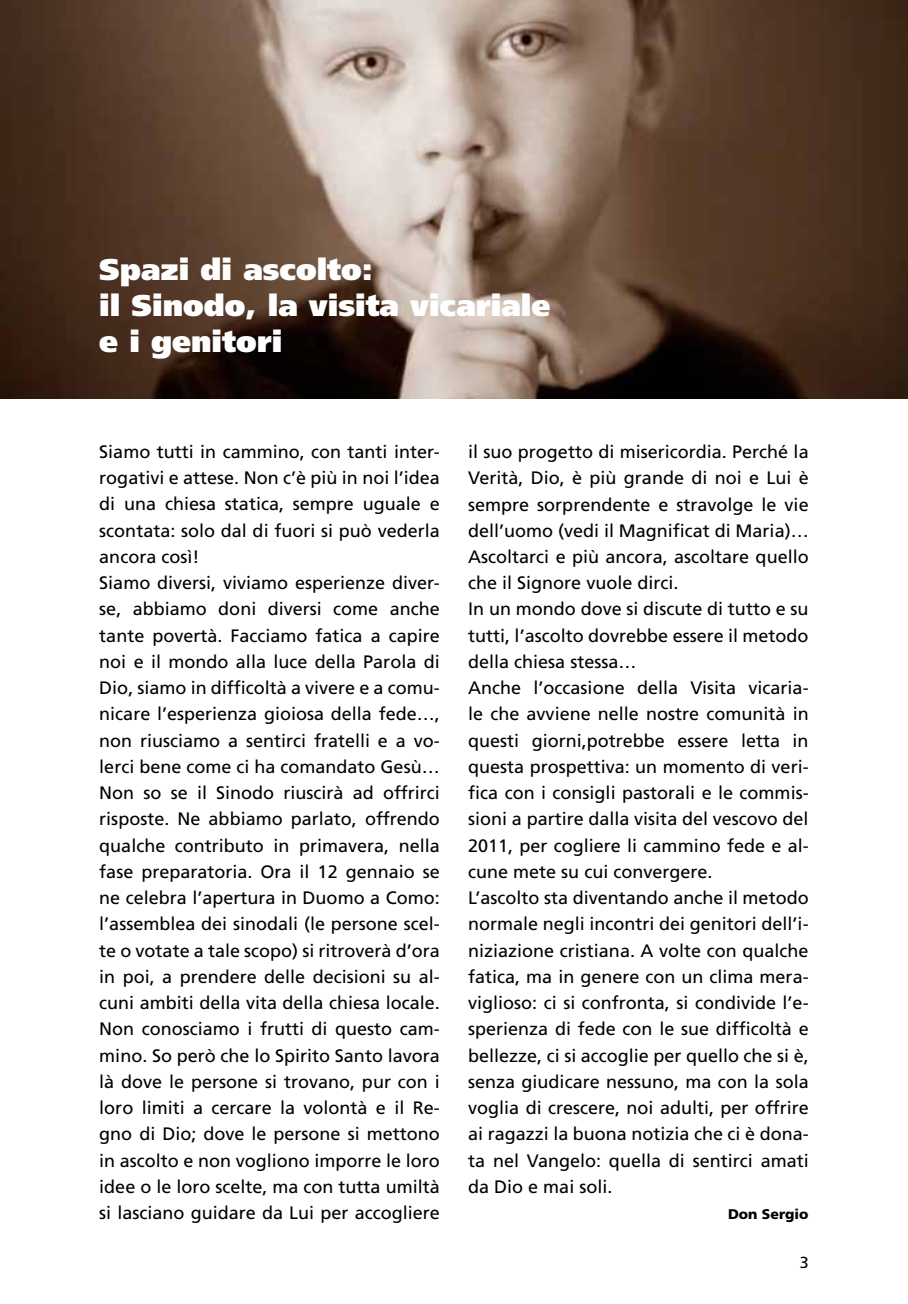
<style>
.page{position:relative;width:908px;height:1304px;background:#fff}
.page>*{position:absolute;margin:0;border:0;box-sizing:border-box;transform-origin:0 0}
.t1{font:900 30px/36px "Frutiger";color:#fff}
.t2{font:18px/26.2px "Frutiger";color:#000}
.t3{font:16px "Frutiger";color:#000}
.t4{font:900 14px "Frutiger";color:#000}
</style>
<div class="page">
<img style="left:0;top:0;width:907px;height:399px">
<h1 class="t1" style="left:99px;top:251px;width:452px">Spazi di ascolto:<br>il Sinodo, la visita vicariale e i genitori</h1>
<p class="t2" style="left:99px;top:438px;width:342px">Siamo tutti in cammino, con tanti inter&shy;rogativi e attese. Non c’è più in noi l’idea di una chiesa statica, sempre uguale e scontata: solo dal di fuori si può vederla ancora così!<br>Siamo diversi, viviamo esperienze diver&shy;se, abbiamo doni diversi come anche tante povertà. Facciamo fatica a capire noi e il mondo alla luce della Parola di Dio, siamo in difficoltà a vivere e a comu&shy;nicare l’esperienza gioiosa della fede…, non riusciamo a sentirci fratelli e a vo&shy;lerci bene come ci ha comandato Gesù… Non so se il Sinodo riuscirà ad offrirci risposte. Ne abbiamo parlato, offrendo qualche contributo in primavera, nella fase preparatoria. Ora il 12 gennaio se ne celebra l’apertura in Duomo a Como: l’assemblea dei sinodali (le persone scel&shy;te o votate a tale scopo) si ritroverà d’ora in poi, a prendere delle decisioni su al&shy;cuni ambiti della vita della chiesa locale.<br>Non conosciamo i frutti di questo cam&shy;mino. So però che lo Spirito Santo lavora là dove le persone si trovano, pur con i loro limiti a cercare la volontà e il Re&shy;gno di Dio; dove le persone si mettono in ascolto e non vogliono imporre le loro idee o le loro scelte, ma con tutta umiltà si lasciano guidare da Lui per accogliere</p>
<p class="t2" style="left:468px;top:438px;width:342px">il suo progetto di misericordia. Perché la Verità, Dio, è più grande di noi e Lui è sempre sorprendente e stravolge le vie dell’uomo (vedi il Magnificat di Maria)… Ascoltarci e più ancora, ascoltare quello che il Signore vuole dirci.<br>I n un mondo dove si discute di tutto e su tutti, l’ascolto dovrebbe essere il metodo della chiesa stessa…<br>Anche l’occasione della Visita vicaria&shy;le che avviene nelle nostre comunità in questi giorni,potrebbe essere letta in questa prospettiva: un momento di veri&shy;fica con i consigli pastorali e le commis&shy;sioni a partire dalla visita del vescovo del 2011, per cogliere li cammino fede e al&shy;cune mete su cui convergere.<br>L’ascolto sta diventando anche il metodo normale negli incontri dei genitori dell’i&shy;niziazione cristiana. A volte con qualche fatica, ma in genere con un clima mera&shy;viglioso: ci si confronta, si condivide l’e&shy;sperienza di fede con le sue difficoltà e bellezze, ci si accoglie per quello che si è, senza giudicare nessuno, ma con la sola voglia di crescere, noi adulti, per offrire ai ragazzi la buona notizia che ci è dona&shy;ta nel Vangelo: quella di sentirci amati da Dio e mai soli.</p>
<p class="t4" style="left:727px;top:1206px;width:82px">Don Sergio</p>
<p class="t3" style="left:799px;top:1253px;width:10px">3</p>
</div>
